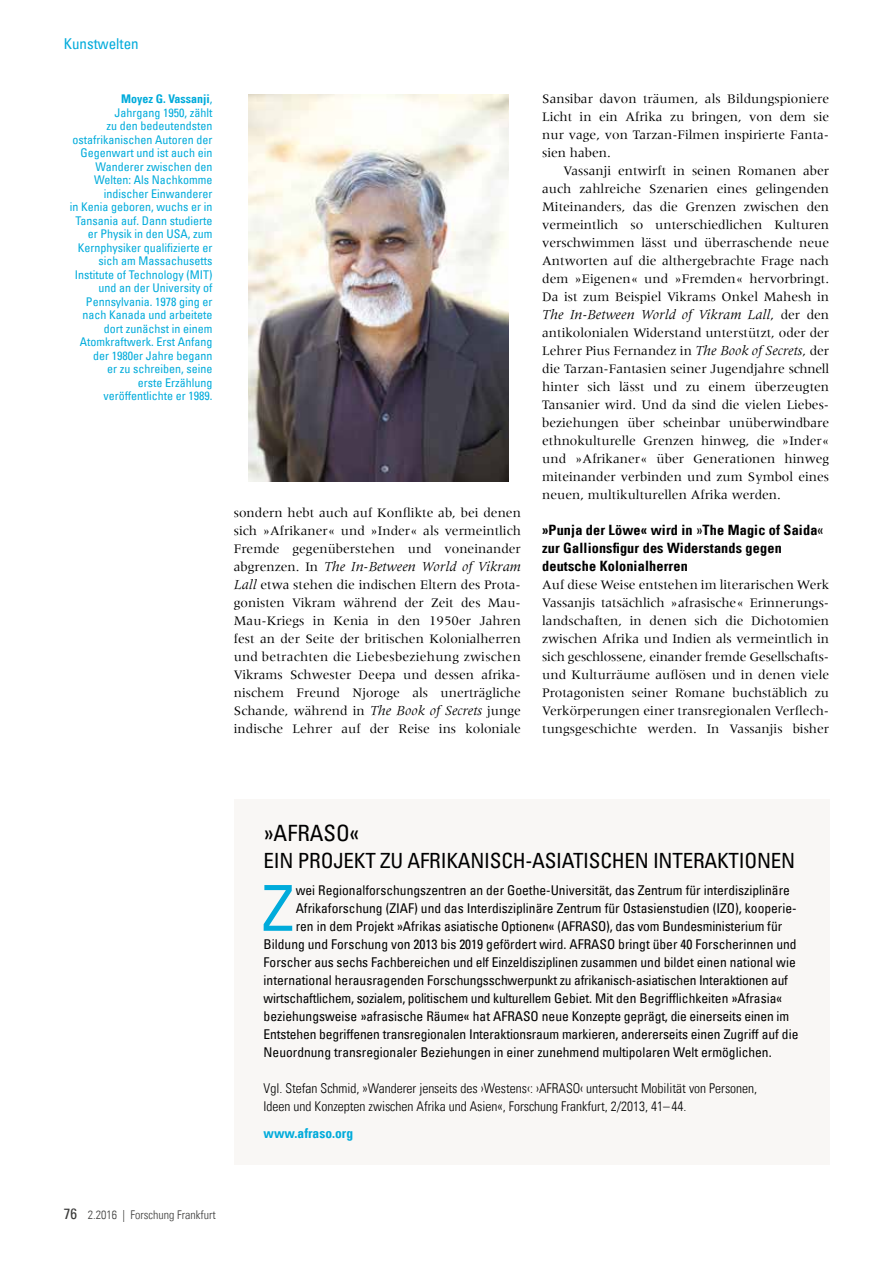
<style>
.page{position:relative;width:893px;height:1263px;background:#fff}
.page>*{position:absolute;margin:0;border:0;box-sizing:border-box;transform-origin:0 0}
.t1{font:condensed 63.3px "Univers Com 57";color:#00abdb}
.t2{font:condensed 22.5px "Univers Com 57";color:#000}
.t3{font:condensed 21px "Univers Com 57";color:#000}
.t4{font:condensed 15px "Univers Com 57";color:#00abdb}
.t5{font:14.25px/18px "Univers Com 67 Bold Cond";letter-spacing:.01em;color:#000}
.t6{font:italic 14.25px "Meridien Com";color:#000}
.t7{font:13.5px/18px "Meridien";color:#000;text-align:justify}
.t8{font:condensed 13.5px "Univers Com 57";color:#000}
.t9{font:13.5px/18px "Univers Com 47 Light Cond";color:#000}
.t10{font:13.5px "Univers Com 67 Bold Cond";color:#00abdb}
.t11{font:condensed 12px/13.5px "Univers Com 57";color:#00abdb;text-align:right}
.t12{font:12px "Univers Com 47 Light Cond";color:#3b3b3a}
.t13{font:12px "Univers Com 67 Bold Cond";color:#00abdb}
.s1{font-family:"Univers Com 57";font-stretch:condensed}
.s2{font-family:"Meridien";font-style:normal;font-size:13.5px}
.s3{font-family:"Meridien Com";font-style:italic;font-size:14.25px}
.s4{font-family:"Univers Com 57";font-stretch:condensed;font-size:15px}
</style>
<div class="page">
<div style="left:234px;top:799px;width:595px;height:366px;background:#f9f7f5"></div>
<img style="left:249px;top:95px;width:259px;height:386px">
<p class="t4" style="left:64px;top:34px;width:76px">Kunstwelten</p>
<p class="t13" style="left:121px;top:91px;width:93px">Moyez G. Vassanji<span class="s1">,</span></p>
<p class="t11" style="left:70px;top:105px;width:144px">Jahrgang 1950, zählt<br>zu den bedeutendsten ostafrikanischen Autoren der<br>Gegenwart und ist auch ein<br>Wanderer zwischen den<br>Welten: Als Nachkomme indischer Einwanderer<br>in Kenia geboren, wuchs er in<br>Tansania auf. Dann studierte er Physik in den USA, zum<br>Kernphysiker qualifizierte er sich am Massachusetts<br>Institute of Technology (MIT) und an der University of<br>Pennsylvania. 1978 ging er nach Kanada und arbeitete dort zunächst in einem<br>Atomkraftwerk. Erst Anfang der 1980er Jahre begann<br>er zu schreiben, seine<br>erste Erzählung veröffentlichte er 1989.</p>
<p class="t7" style="left:234px;top:504px;width:289px">sondern hebt auch auf Konflikte ab, bei denen sich »Afrikaner« und »Inder« als vermeintlich Fremde gegenüberstehen und voneinander</p>
<p class="t6" style="left:234px;top:558px;width:288px"><span class="s2">abgrenzen. In</span> The In-Between World of Vikram</p>
<p class="t7" style="left:234px;top:576px;width:289px;text-align:left"><span class="s3">Lall</span> etwa stehen die indischen Eltern des Prota&shy;gonisten Vikram während der Zeit des Mau-Mau- Kriegs in Kenia in den 1950er Jahren fest an der Seite der britischen Kolonialherren und betrachten die Liebesbeziehung zwischen Vikrams Schwester Deepa und dessen afrika&shy;nischem Freund Njoroge als unerträgliche Schande, während in <span class="s3">The Book of Secrets</span> junge indische Lehrer auf der Reise ins koloniale</p>
<p class="t7" style="left:542px;top:90px;width:289px">Sansibar davon träumen, als Bildungspioniere Licht in ein Afrika zu bringen, von dem sie nur vage, von Tarzan- Filmen inspirierte Fanta&shy;sien haben.</p>
<p class="t7" style="left:542px;top:162px;width:289px;text-indent:21px">Vassanji entwirft in seinen Romanen aber auch zahlreiche Szenarien eines gelingenden Miteinanders, das die Grenzen zwischen den vermeintlich so unterschiedlichen Kulturen verschwimmen lässt und überraschende neue Antworten auf die althergebrachte Frage nach dem »Eigenen« und »Fremden« hervorbringt.<br>Da ist zum Beispiel Vikrams Onkel Mahesh in</p>
<p class="t6" style="left:542px;top:306px;width:289px">The In-Between World of Vikram Lall<span class="s2">, der den</span></p>
<p class="t7" style="left:542px;top:324px;width:289px">antikolonialen Widerstand unterstützt, oder der Lehrer Pius Fernandez in <span class="s3">The Book of Secrets</span>, der die Tarzan- Fantasien seiner Jugendjahre schnell hinter sich lässt und zu einem überzeugten Tansanier wird. Und da sind die vielen Liebes&shy;beziehungen über scheinbar unüberwindbare ethnokulturelle Grenzen hinweg, die »Inder« und »Afrikaner« über Generationen hinweg miteinander verbinden und zum Symbol eines neuen, multikulturellen Afrika werden.</p>
<p class="t5" style="left:542px;top:521px;width:283px">»Punja der Löwe« wird in <span class="s1">»</span>The Magic of Saida<span class="s1">« </span>zur Gallionsfigur des Widerstands gegen deutsche Kolonialherren</p>
<p class="t7" style="left:542px;top:576px;width:289px;text-align:left">Auf diese Weise entstehen im literarischen Werk Vassanjis tatsächlich »afrasische« Erinnerungs&shy;landschaften, in denen sich die Dichotomien zwischen Afrika und Indien als vermeintlich in sich geschlossene, einander fremde Gesellschafts&shy;und Kulturräume auflösen und in denen viele Protagonisten seiner Romane buchstäblich zu Verkörperungen einer transregionalen Verflech&shy;tungsgeschichte werden. In Vassanjis bisher</p>
<p class="t12" style="left:64px;top:1208px;width:153px"><span class="s4">76</span> 2.2016 | Forschung Frankfurt</p>
<h2 class="t2" style="left:264px;top:819px;width:37px">»Afraso</h2>
<h2 class="t2" style="left:350px;top:819px;width:11px">«</h2>
<h3 class="t3" style="left:264px;top:847px;width:58px">ein Projekt</h3>
<h3 class="t3" style="left:380px;top:847px;width:39px">zu afrikanisch</h3>
<h3 class="t3" style="left:525px;top:847px;width:19px">-asiatischen</h3>
<h3 class="t3" style="left:653px;top:847px;width:18px">Interaktionen</h3>
<h1 class="t1" style="left:262px;top:868px;width:33px">Z</h1>
<p class="t8" style="left:296px;top:881px;width:496px">wei Regionalforschungszentren an der Goethe-Universität, das Zentrum für interdisziplinäre</p>
<p class="t8" style="left:296px;top:899px;width:502px">Afrikaforschung (ZIAF) und das Interdisziplinäre Zentrum für Ostasienstudien (IZO), kooperie-</p>
<p class="t8" style="left:296px;top:917px;width:488px">ren in dem Projekt »Afrikas asiatische Optionen« (AFRASO), das vom Bundesministerium für</p>
<p class="t8" style="left:264px;top:935px;width:535px">Bildung und Forschung von 2013 bis 2019 gefördert wird. AFRASO bringt über 40 Forscherinnen und</p>
<p class="t8" style="left:264px;top:953px;width:534px">Forscher aus sechs Fachbereichen und elf Einzeldisziplinen zusammen und bildet einen national wie</p>
<p class="t8" style="left:264px;top:971px;width:526px">international herausragenden Forschungsschwerpunkt zu afrikanisch-asiatischen Interaktionen auf</p>
<p class="t8" style="left:264px;top:989px;width:520px">wirtschaftlichem, sozialem, politischem und kulturellem Gebiet. Mit den Begrifflichkeiten »Afrasia«</p>
<p class="t8" style="left:264px;top:1007px;width:527px">beziehungsweise »afrasische Räume« hat AFRASO neue Konzepte geprägt, die einerseits einen im</p>
<p class="t8" style="left:264px;top:1025px;width:536px">Entstehen begriffenen transregionalen Interaktionsraum markieren, andererseits einen Zugriff auf die</p>
<p class="t8" style="left:264px;top:1043px;width:510px">Neuordnung transregionaler Beziehungen in einer zunehmend multipolaren Welt ermöglichen.</p>
<p class="t9" style="left:264px;top:1079px;width:495px">Vgl. Stefan Schmid, »Wanderer jenseits des ›Westens‹: ›AFRASO‹ untersucht Mobilität von Personen,<br>Ideen und Konzepten zwischen Afrika und Asien«, Forschung Frankfurt, 2/2013, 41–44.</p>
<p class="t10" style="left:264px;top:1125px;width:91px">www.afraso.org</p>
</div>
